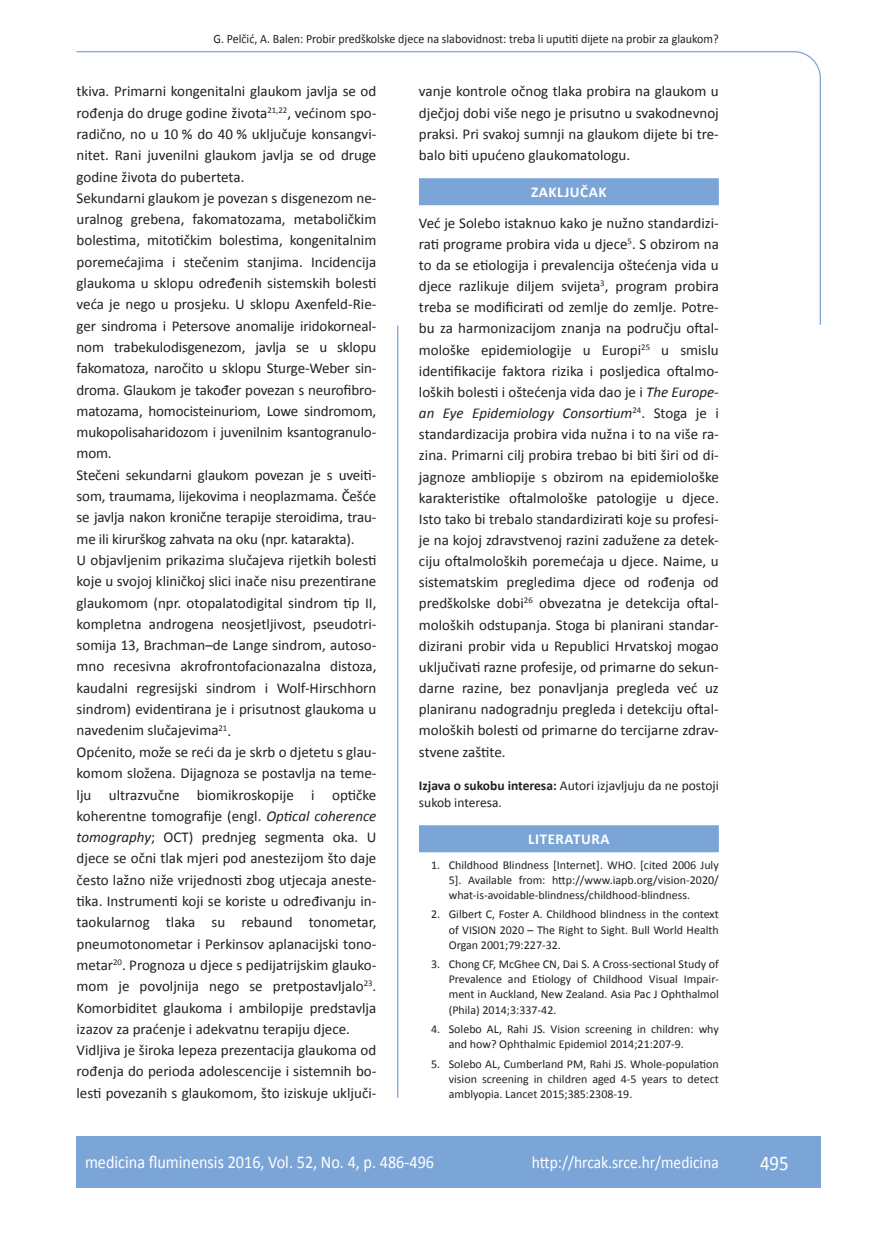
<style>
.page{position:relative;width:872px;height:1234px;background:#fff}
.page>*{position:absolute;margin:0;border:0;box-sizing:border-box;transform-origin:0 0}
.t1{font:21px "Calibri";color:#fff;scale:.9 1}
.t2{font:18px "Calibri";color:#fff;scale:.9 1}
.t3{font:17.25px "Calibri";color:#fff;scale:.9 1}
.t4{font:15px/21.3px "Calibri";color:#231f20;text-align:justify}
.t5{font:700 15px "Calibri";letter-spacing:.04em;color:#fff}
.t6{font:13.5px/16.6px "Calibri";color:#231f20}
.t7{font:12.75px "Calibri";color:#231f20;scale:.94 1}
.t8{font:12px/15.1px "Calibri";color:#231f20;text-align:justify}
.s1{font-style:italic}
.s2{font-weight:700}
</style>
<div class="page">
<svg style="left:76px;top:51px;width:745px;height:275px"></svg>
<hr style="left:397px;top:325px;width:1px;height:772px;background:#7ca5d7">
<div style="left:77px;top:1135px;width:744px;height:51px;background:#7ca5d7"></div>
<div style="left:419px;top:178px;width:300px;height:27px;background:#7ca5d7"></div>
<div style="left:419px;top:825px;width:300px;height:27px;background:#7ca5d7"></div>
<p class="t7" style="left:213px;top:30px;width:539px">G. Pelčić, A. Balen: Probir predškolske djece na slabovidnost: treba li uputiti dijete na probir za glaukom?</p>
<p class="t4" style="left:77px;top:80px;width:301px;text-align:left">tkiva. Primarni kongenitalni glaukom javlja se od rođenja do druge godine života<sup>21,22</sup>, većinom spo&shy;radično, no u 10 % do 40 % uključuje konsangvi&shy;nitet. Rani juvenilni glaukom javlja se od druge godine života do puberteta.<br>Sekundarni glaukom je povezan s disgenezom ne&shy;uralnog grebena, fakomatozama, metaboličkim bolestima, mitotičkim bolestima, kongenitalnim poremećajima i stečenim stanjima. Incidencija glaukoma u sklopu određenih sistemskih bolesti veća je nego u prosjeku. U sklopu Axenfeld-Rie&shy;ger sindroma i Petersove anomalije iridokorneal&shy;nom trabekulodisgenezom, javlja se u sklopu fakomatoza, naročito u sklopu Sturge-Weber sin&shy;droma. Glaukom je također povezan s neurofibro&shy;matozama, homocisteinuriom, Lowe sindromom, mukopolisaharidozom i juvenilnim ksantogranulo&shy;mom.<br>Stečeni sekundarni glaukom povezan je s uveiti&shy;som, traumama, lijekovima i neoplazmama. Češće se javlja nakon kronične terapije steroidima, trau&shy;me ili kirurškog zahvata na oku (npr. katarakta).<br>U objavljenim prikazima slučajeva rijetkih bolesti koje u svojoj kliničkoj slici inače nisu prezentirane glaukomom (npr. otopalatodigital sindrom tip II, kompletna androgena neosjetljivost, pseudotri&shy;somija 13, Brachman–de Lange sindrom, autoso&shy;mno recesivna akrofrontofacionazalna distoza, kaudalni regresijski sindrom i Wolf-Hirschhorn sindrom) evidentirana je i prisutnost glaukoma u navedenim slučajevima<sup>21</sup>.<br>Općenito, može se reći da je skrb o djetetu s glau&shy;komom složena. Dijagnoza se postavlja na teme&shy;lju ultrazvučne biomikroskopije i optičke koherentne tomografije (engl. <span class="s1">Optical coherence tomography</span>; OCT) prednjeg segmenta oka. U djece se očni tlak mjeri pod anestezijom što daje često lažno niže vrijednosti zbog utjecaja aneste&shy;tika. Instrumenti koji se koriste u određivanju in&shy;taokularnog tlaka su rebaund tonometar, pneumotonometar i Perkinsov aplanacijski tono&shy;metar<sup>20</sup>. Prognoza u djece s pedijatrijskim glauko&shy;mom je povoljnija nego se pretpostavljalo<sup>23</sup>.<br>Komorbiditet glaukoma i ambilopije predstavlja izazov za praćenje i adekvatnu terapiju djece.<br>Vidljiva je široka lepeza prezentacija glaukoma od rođenja do perioda adolescencije i sistemnih bo&shy;lesti povezanih s glaukomom, što iziskuje uključi-</p>
<p class="t4" style="left:419px;top:80px;width:301px">vanje kontrole očnog tlaka probira na glaukom u dječjoj dobi više nego je prisutno u svakodnevnoj praksi. Pri svakoj sumnji na glaukom dijete bi tre&shy;balo biti upućeno glaukomatologu.</p>
<p class="t5" style="left:531px;top:183px;width:35px">ZAKLJUČ</p>
<p class="t5" style="left:589px;top:183px;width:19px">AK</p>
<p class="t4" style="left:419px;top:211px;width:301px">Već je Solebo istaknuo kako je nužno standardizi&shy;rati programe probira vida u djece<sup>5</sup>. S obzirom na to da se etiologija i prevalencija oštećenja vida u djece razlikuje diljem svijeta<sup>3</sup>, program probira treba se modificirati od zemlje do zemlje. Potre&shy;bu za harmonizacijom znanja na području oftal&shy;mološke epidemiologije u Europi<sup>25</sup> u smislu identifikacije faktora rizika i posljedica oftalmo&shy;loških bolesti i oštećenja vida dao je i <span class="s1">The Europe&shy;an Eye Epidemiology Consortium</span><sup>24</sup>. Stoga je i standardizacija probira vida nužna i to na više ra&shy;zina. Primarni cilj probira trebao bi biti širi od di&shy;jagnoze ambliopije s obzirom na epidemiološke karakteristike oftalmološke patologije u djece.<br>Isto tako bi trebalo standardizirati koje su profesi&shy;je na kojoj zdravstvenoj razini zadužene za detek&shy;ciju oftalmoloških poremećaja u djece. Naime, u sistematskim pregledima djece od rođenja od predškolske dobi<sup>26</sup> obvezatna je detekcija oftal&shy;moloških odstupanja. Stoga bi planirani standar&shy;dizirani probir vida u Republici Hrvatskoj mogao uključivati razne profesije, od primarne do sekun&shy;darne razine, bez ponavljanja pregleda već uz planiranu nadogradnju pregleda i detekciju oftal&shy;moloških bolesti od primarne do tercijarne zdrav&shy;stvene zaštite.</p>
<p class="t6" style="left:419px;top:776px;width:301px"><span class="s2">Izjava o sukobu interesa:</span> Autori izjavljuju da ne postoji sukob interesa.</p>
<p class="t5" style="left:528px;top:829px;width:81px">Literatura</p>
<p class="t8" style="left:449px;top:856px;width:271px;text-indent:-18px">1. Childhood Blindness [Internet]. WHO. [cited 2006 July 5]. Available from: http://www.iapb.org/vision-2020/ what-is-avoidable-blindness/childhood-blindness.</p>
<p class="t8" style="left:449px;top:906px;width:271px;text-indent:-18px">2. Gilbert C, Foster A. Childhood blindness in the context of VISION 2020 – The Right to Sight. Bull World Health Organ 2001;79:227-32.</p>
<p class="t8" style="left:449px;top:955px;width:272px;text-indent:-18px">3. Chong CF, McGhee CN, Dai S. A Cross-sectional Study of Prevalence and Etiology of Childhood Visual Impair&shy;ment in Auckland, New Zealand. Asia Pac J Ophthalmol (Phila) 2014;3:337-42.</p>
<p class="t8" style="left:449px;top:1020px;width:271px;text-indent:-18px">4. Solebo AL, Rahi JS. Vision screening in children: why and how? Ophthalmic Epidemiol 2014;21:207-9.</p>
<p class="t8" style="left:449px;top:1055px;width:271px;text-indent:-18px">5. Solebo AL, Cumberland PM, Rahi JS. Whole-population vision screening in children aged 4-5 years to detect amblyopia. Lancet 2015;385:2308-19.</p>
<p class="t2" style="left:85px;top:1150px;width:389px">medicina fluminensis 2016, Vol. 52, No. 4, p. 486-496</p>
<p class="t3" style="left:532px;top:1151px;width:209px">http://hrcak.srce.hr/medicina</p>
<h1 class="t1" style="left:760px;top:1149px;width:33px">495</h1>
</div>
